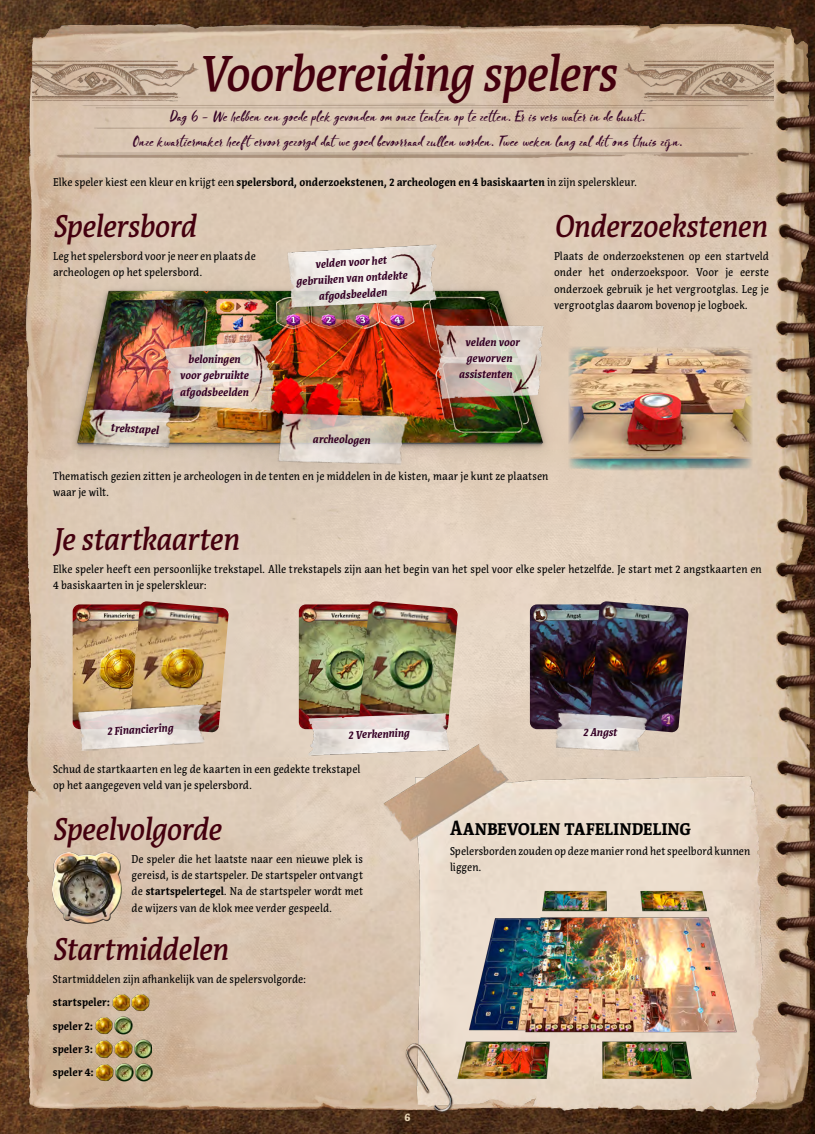
<style>
.page{position:relative;width:815px;height:1134px;background:#fff}
.page>*{position:absolute;margin:0;border:0;box-sizing:border-box;transform-origin:0 0}
.t1{font:italic 500 50px "Acuta";letter-spacing:-.02em;color:#44000e;scale:.9 1}
.t2{font:italic 500 31.25px "Acuta";letter-spacing:-.015em;color:#44000e;scale:.9 1}
.t3{font:700 20px "Acuta";letter-spacing:-.005em;color:#000;scale:.9 1}
.t4{font:12.5px/25px "Blooms";letter-spacing:.02em;color:#340024;text-align:center}
.t5{font:11.25px/16.2px "Acuta";letter-spacing:.005em;color:#000;scale:.9 1}
.t6{font:italic 700 11.25px/16.2px "Acuta";color:#340024;text-align:center;scale:.9 1}
.t7{font:700 11.25px/23.4px "Acuta";letter-spacing:.015em;color:#000;scale:.9 1}
.t8{font:900 11.25px "Acuta";color:#e7d5b5;scale:.9 1}
.s1{font-weight:400}
.s2{font-weight:700}
</style>
<div class="page">
<img style="left:0;top:0;width:814px;height:1134px">
<img style="left:814px;top:0;width:1px;height:1134px">
<img style="left:0;top:141px;width:568px;height:413px">
<img style="left:299px;top:604px;width:60px;height:125px">
<img style="left:359px;top:601px;width:99px;height:131px">
<img style="left:73px;top:604px;width:57px;height:125px">
<img style="left:130px;top:601px;width:99px;height:131px">
<img style="left:530px;top:604px;width:60px;height:125px">
<img style="left:590px;top:601px;width:98px;height:131px">
<img style="left:383px;top:736px;width:383px;height:380px">
<img style="left:435px;top:324px;width:112px;height:95px">
<img style="left:288px;top:244px;width:149px;height:63px">
<img style="left:308px;top:713px;width:141px;height:42px">
<img style="left:84px;top:402px;width:92px;height:53px">
<img style="left:551px;top:710px;width:97px;height:45px">
<img style="left:276px;top:409px;width:135px;height:61px">
<img style="left:78px;top:704px;width:127px;height:47px">
<img style="left:624px;top:60px;width:150px;height:42px">
<img style="left:33px;top:60px;width:165px;height:42px">
<img style="left:57px;top:101px;width:706px;height:106px">
<div style="left:52px;top:852px;width:68px;height:66px;background:#fff;opacity:.75"></div>
<div style="left:54px;top:857px;width:68px;height:67px;background:#000;opacity:.75"></div>
<img style="left:112px;top:992px;width:18px;height:20px">
<img style="left:132px;top:992px;width:17px;height:20px">
<img style="left:95px;top:1016px;width:18px;height:20px">
<img style="left:115px;top:1016px;width:17px;height:20px">
<img style="left:95px;top:1039px;width:18px;height:20px">
<img style="left:115px;top:1039px;width:17px;height:20px">
<img style="left:134px;top:1039px;width:18px;height:20px">
<img style="left:96px;top:1062px;width:17px;height:20px">
<img style="left:116px;top:1062px;width:17px;height:20px">
<img style="left:135px;top:1062px;width:18px;height:20px">
<img style="left:450px;top:877px;width:299px;height:207px">
<img style="left:563px;top:341px;width:195px;height:135px">
<img style="left:164px;top:338px;width:111px;height:92px">
<h1 class="t1" style="left:198px;top:43px;width:466px">Voorbereiding spelers</h1>
<p class="t4" style="left:133px;top:104px;width:551px">Dag 6 – We hebben een goede plek gevonden om onze tenten op te zetten. Er is vers water in de buurt.<br>Onze kwartiermaker heeft ervoor gezorgd dat we goed bevoorraad zullen worden. Twee weken lang zal dit ons thuis zijn.</p>
<p class="t7" style="left:53px;top:170px;width:650px"><span class="s1">Elke speler kiest een kleur en krijgt een</span> spelersbord, onderzoekstenen, 2 archeologen en 4 basiskaarten <span class="s1">in zijn spelerskleur.</span></p>
<h2 class="t2" style="left:53px;top:207px;width:160px">Spelersbord</h2>
<p class="t5" style="left:53px;top:248px;width:227px">Leg het spelersbord voor je neer en plaats de archeologen op het spelersbord.</p>
<p class="t6" style="left:111px;top:419px;width:55px;rotate:3deg">trekstapel</p>
<p class="t6" style="left:180px;top:351px;width:78px">beloningen voor gebruikte afgodsbeelden</p>
<p class="t6" style="left:295px;top:258px;width:125px;rotate:-4deg">velden voor het gebruiken van ontdekte afgodsbeelden</p>
<p class="t6" style="left:313px;top:431px;width:65px">archeologen</p>
<p class="t6" style="left:465px;top:334px;width:62px">velden voor</p>
<p class="t6" style="left:466px;top:350px;width:52px">geworven</p>
<p class="t6" style="left:459px;top:366px;width:61px">assistenten</p>
<h2 class="t2" style="left:554px;top:207px;width:238px">Onderzoekstenen</h2>
<p class="t5" style="left:554px;top:248px;width:240px;text-align:justify">Plaats de onderzoekstenen op een startveld onder het onderzoekspoor. Voor je eerste onderzoek gebruik je het vergrootglas. Leg je vergrootglas daarom bovenop je logboek.</p>
<p class="t5" style="left:53px;top:468px;width:552px">Thematisch gezien zitten je archeologen in de tenten en je middelen in de kisten, maar je kunt ze plaatsen waar je wilt.</p>
<h2 class="t2" style="left:53px;top:520px;width:208px">Je startkaarten</h2>
<p class="t5" style="left:53px;top:561px;width:789px">Elke speler heeft een persoonlijke trekstapel. Alle trekstapels zijn aan het begin van het spel voor elke speler hetzelfde. Je start met 2 angstkaarten en<br>4 basiskaarten in je spelerskleur:</p>
<p class="t6" style="left:107px;top:724px;width:75px;rotate:-4deg">2 Financiering</p>
<p class="t6" style="left:583px;top:724px;width:39px;rotate:1deg">2 Angst</p>
<p class="t6" style="left:348px;top:727px;width:69px;rotate:-2deg">2 Verkenning</p>
<p class="t5" style="left:53px;top:761px;width:343px">Schud de startkaarten en leg de kaarten in een gedekte trekstapel op het aangegeven veld van je spelersbord.</p>
<h2 class="t2" style="left:53px;top:810px;width:189px">Speelvolgorde</h2>
<p class="t5" style="left:132px;top:851px;width:259px;text-align:justify">De speler die het laatste naar een nieuwe plek is gereisd, is de startspeler. De startspeler ontvangt de <span class="s2">startspelertegel</span>. Na de startspeler wordt met de wijzers van de klok mee verder gespeeld.</p>
<h2 class="t2" style="left:53px;top:930px;width:196px">Startmiddelen</h2>
<p class="t5" style="left:53px;top:971px;width:283px">Startmiddelen zijn afhankelijk van de spelersvolgorde:</p>
<p class="t7" style="left:53px;top:991px;width:65px">startspeler: speler 2: speler 3: speler 4:</p>
<h3 class="t3" style="left:450px;top:816px;width:269px">Aanbevolen tafelindeling</h3>
<p class="t5" style="left:450px;top:843px;width:335px">Spelersborden zouden op deze manier rond het speelbord kunnen liggen.</p>
<p class="t8" style="left:404px;top:1110px;width:8px">6</p>
</div>
